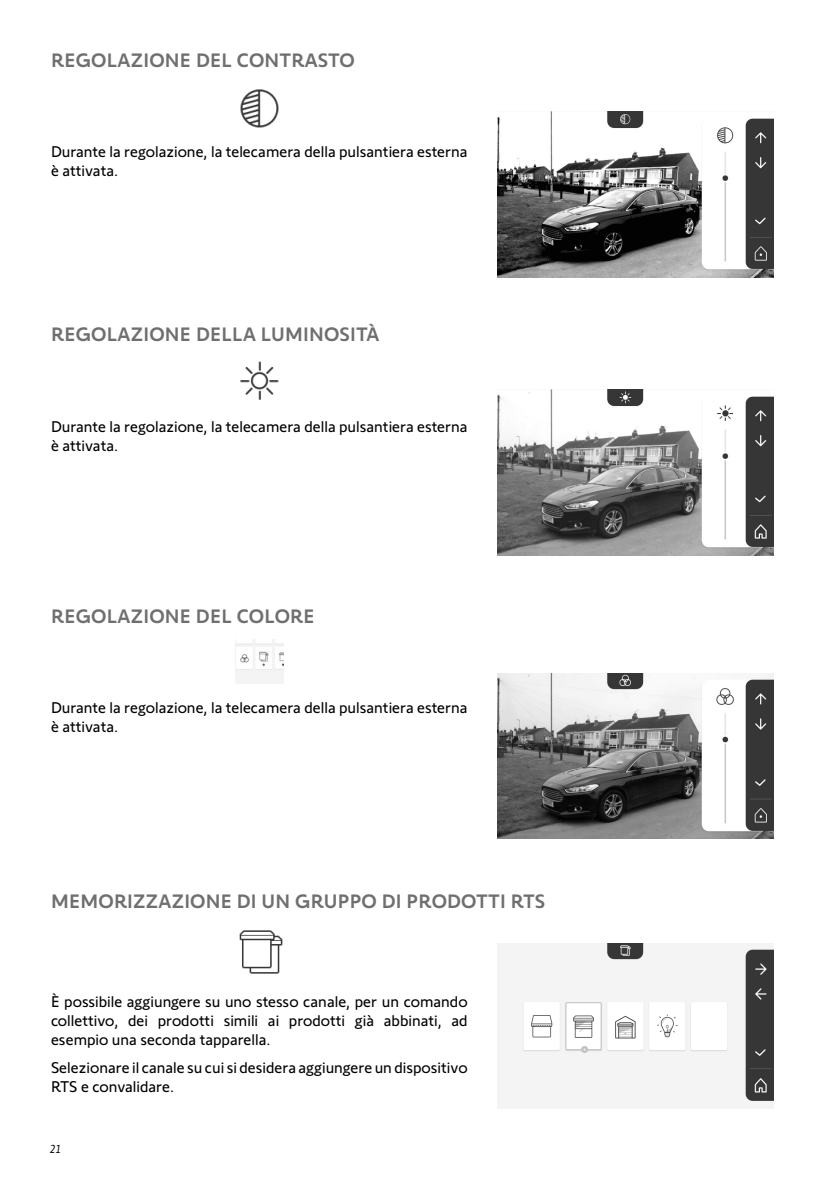
<style>
.page{position:relative;width:840px;height:1190px;background:#fff}
.page>*{position:absolute;margin:0;border:0;box-sizing:border-box;transform-origin:0 0}
.t1{font:500 20px "Somfy Sans";letter-spacing:.01em;color:#6f6f6f}
.t2{font:16px/19.2px "Somfy Sans";color:#000}
.t3{font:italic 12px "Somfy Sans";color:#000}
</style>
<div class="page">
<img style="left:240px;top:89px;width:39px;height:39px">
<img style="left:497px;top:112px;width:276px;height:165px">
<img style="left:240px;top:361px;width:39px;height:39px">
<img style="left:497px;top:390px;width:276px;height:165px">
<img style="left:235px;top:639px;width:48px;height:44px">
<img style="left:497px;top:673px;width:276px;height:166px">
<img style="left:239px;top:930px;width:44px;height:44px">
<img style="left:497px;top:943px;width:276px;height:166px">
<p class="t1" style="left:51px;top:53px;width:305px">REGOLAZIONE DEL CONTRASTO</p>
<p class="t2" style="left:51px;top:144px;width:418px">Durante la regolazione, la telecamera della pulsantiera esterna è attivata.</p>
<p class="t1" style="left:51px;top:328px;width:330px">REGOLAZIONE DELLA LUMINOSITÀ</p>
<p class="t2" style="left:51px;top:418px;width:418px">Durante la regolazione, la telecamera della pulsantiera esterna è attivata.</p>
<p class="t1" style="left:51px;top:609px;width:265px">REGOLAZIONE DEL COLORE</p>
<p class="t2" style="left:51px;top:700px;width:418px">Durante la regolazione, la telecamera della pulsantiera esterna è attivata.</p>
<p class="t1" style="left:51px;top:895px;width:496px">MEMORIZZAZIONE DI UN GRUPPO DI PRODOTTI RTS</p>
<p class="t2" style="left:51px;top:993px;width:418px;text-align:justify">È possibile aggiungere su uno stesso canale, per un comando collettivo, dei prodotti simili ai prodotti già abbinati, ad esempio una seconda tapparella.</p>
<p class="t2" style="left:51px;top:1060px;width:418px">Selezionare il canale su cui si desidera aggiungere un dispositivo<br>RTS e convalidare.</p>
<p class="t3" style="left:50px;top:1141px;width:13px">21</p>
</div>
